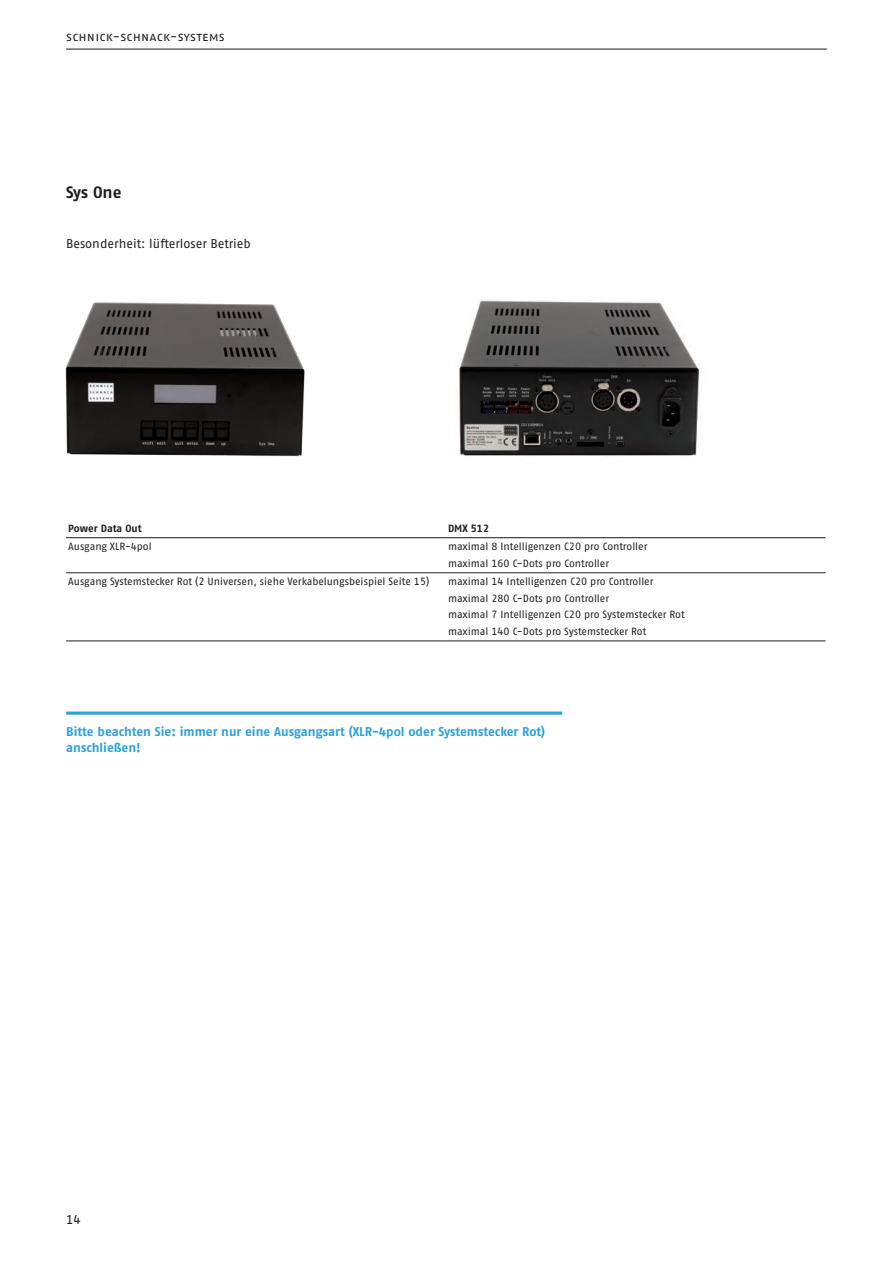
<style>
.page{position:relative;width:893px;height:1263px;background:#fff}
.page>*{position:absolute;margin:0;border:0;box-sizing:border-box;transform-origin:0 0}
.t1{font:700 16.5px "Fago OT";color:#231f20}
.t2{font:700 12.75px/16.5px "Fago OT";color:#2aa2db}
.t3{font:12.75px "Fago OT";letter-spacing:-.005em;color:#231f20}
.t4{font:12.75px "Fago OT";letter-spacing:.015em;color:#231f20}
.t5{font:10.5px/16.5px "Fago OT";color:#231f20}
.t6{font:700 10.5px "Fago OT";letter-spacing:-.005em;color:#231f20}
</style>
<div class="page">
<hr style="left:66px;top:49px;width:761px;height:1px;background:#231f20">
<hr style="left:66px;top:537px;width:380px;height:1px;background:#231f20">
<hr style="left:446px;top:537px;width:380px;height:1px;background:#231f20">
<hr style="left:66px;top:572px;width:380px;height:1px;background:#231f20">
<hr style="left:446px;top:572px;width:380px;height:1px;background:#231f20">
<hr style="left:66px;top:641px;width:380px;height:1px;background:#231f20">
<hr style="left:446px;top:641px;width:380px;height:1px;background:#231f20">
<img style="left:65px;top:302px;width:240px;height:155px">
<img style="left:459px;top:300px;width:241px;height:156px">
<svg style="left:66px;top:711px;width:496px;height:4px;background:#56b5e2"></svg>
<p class="t4" style="left:66px;top:29px;width:160px">schnick-schnack-systems</p>
<h1 class="t1" style="left:66px;top:183px;width:57px">Sys One</h1>
<p class="t3" style="left:66px;top:236px;width:186px">Besonderheit: lüfterloser Betrieb</p>
<p class="t6" style="left:68px;top:522px;width:75px">Power Data Out</p>
<p class="t6" style="left:448px;top:522px;width:43px">DMX 512</p>
<p class="t5" style="left:68px;top:538px;width:85px">Ausgang XLR-4pol</p>
<p class="t5" style="left:448px;top:538px;width:201px">maximal 8 Intelligenzen C20 pro Controller maximal 160 C-Dots pro Controller</p>
<p class="t5" style="left:68px;top:573px;width:363px">Ausgang Systemstecker Rot (2 Universen, siehe Verkabelungsbeispiel Seite 15)</p>
<p class="t5" style="left:448px;top:573px;width:238px">maximal 14 Intelligenzen C20 pro Controller maximal 280 C-Dots pro Controller<br>maximal 7 Intelligenzen C20 pro Systemstecker Rot maximal 140 C-Dots pro Systemstecker Rot</p>
<p class="t2" style="left:66px;top:723px;width:480px">Bitte beachten Sie: immer nur eine Ausgangsart (XLR-4pol oder Systemstecker Rot) anschließen!</p>
<p class="t4" style="left:66px;top:1212px;width:16px">14</p>
</div>
